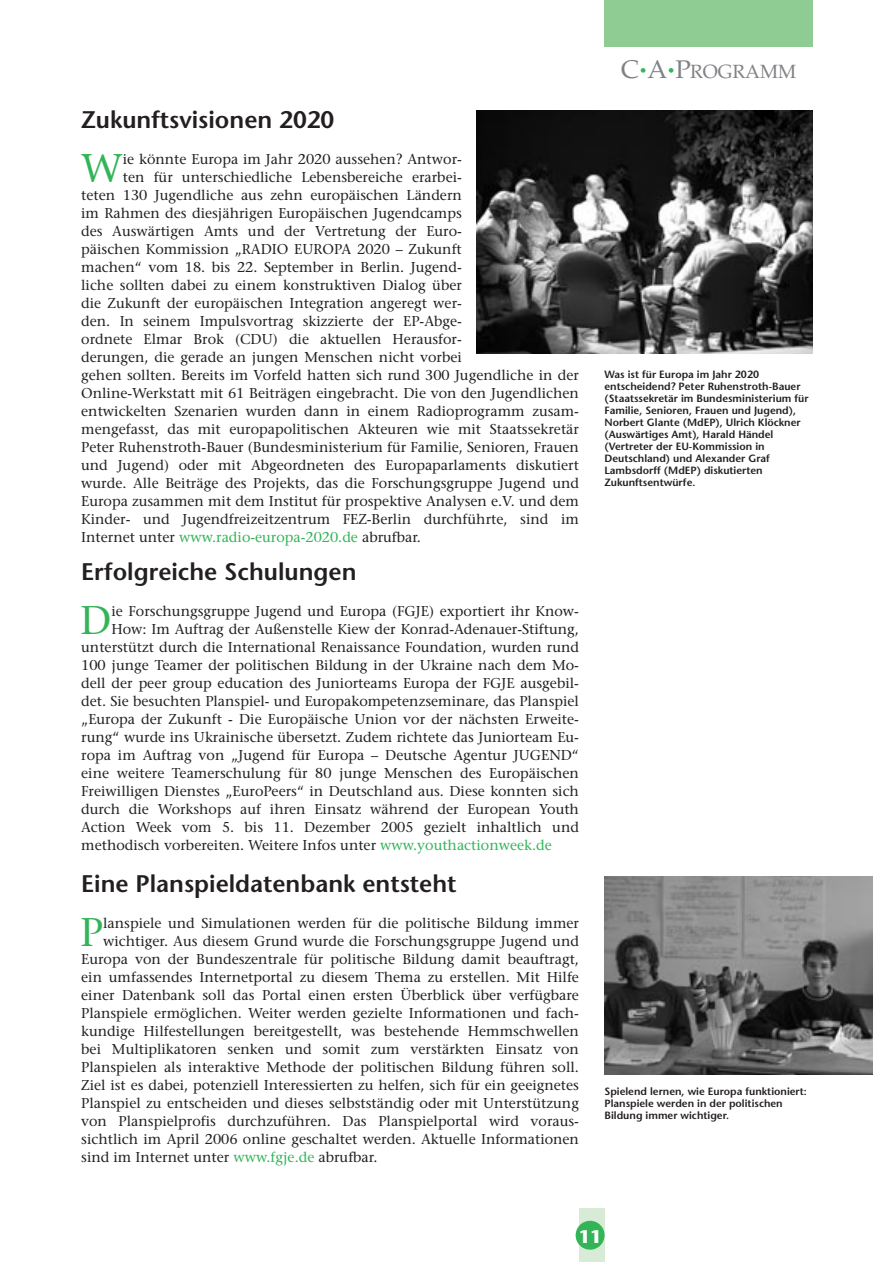
<style>
.page{position:relative;width:893px;height:1262px;background:#fff}
.page>*{position:absolute;margin:0;border:0;box-sizing:border-box;transform-origin:0 0}
.t1{font:39.9px "Stone Serif";color:#32b457}
.t2{font:600 24px "Stone Sans";color:#231f20}
.t3{font:19.2px "Palatino";color:#808285}
.t4{font:700 18px "Stone Sans";color:#fff}
.t5{font:14.25px "Stone Serif";color:#231f20}
.t6{font:14.25px "Stone Serif";color:#32b457}
.t7{font:600 10.5px/12px "Stone Sans";color:#231f20}
.s1{color:#231f20}
.s2{color:#32b457}
.s3{font-size:25.5px}
</style>
<div class="page">
<div style="left:579px;top:1208px;width:25px;height:54px;background:#d7ebd7"></div>
<div style="left:604px;top:0;width:209px;height:47px;background:#8ecc94"></div>
<img style="left:477px;top:111px;width:336px;height:242px">
<div style="left:575px;top:1220px;width:29px;height:29px;background:#32b457;border-radius:50%"></div>
<img style="left:604px;top:876px;width:268px;height:198px">
<h2 class="t2" style="left:81px;top:111px;width:254px">Zukunftsvisionen 2020</h2>
<h1 class="t1" style="left:81px;top:153px;width:44px">W</h1>
<p class="t5" style="left:123px;top:154px;width:340px">ie könnte Europa im Jahr 2020 aussehen? Antwor-</p>
<p class="t5" style="left:123px;top:172px;width:340px">ten für unterschiedliche Lebensbereiche erarbei-</p>
<p class="t5" style="left:81px;top:190px;width:382px">teten 130 Jugendliche aus zehn europäischen Ländern</p>
<p class="t5" style="left:81px;top:208px;width:382px">im Rahmen des diesjährigen Europäischen Jugendcamps</p>
<p class="t5" style="left:81px;top:226px;width:382px">des Auswärtigen Amts und der Vertretung der Euro-</p>
<p class="t5" style="left:81px;top:244px;width:382px">päischen Kommission „RADIO EUROPA 2020 – Zukunft</p>
<p class="t5" style="left:81px;top:262px;width:382px">machen“ vom 18. bis 22. September in Berlin. Jugend-</p>
<p class="t5" style="left:81px;top:280px;width:382px">liche sollten dabei zu einem konstruktiven Dialog über</p>
<p class="t5" style="left:81px;top:298px;width:382px">die Zukunft der europäischen Integration angeregt wer-</p>
<p class="t5" style="left:81px;top:316px;width:382px">den. In seinem Impulsvortrag skizzierte der EP-Abge-</p>
<p class="t5" style="left:81px;top:334px;width:382px">ordnete Elmar Brok (CDU) die aktuellen Herausfor-</p>
<p class="t5" style="left:81px;top:352px;width:382px">derungen, die gerade an jungen Menschen nicht vorbei</p>
<p class="t5" style="left:81px;top:370px;width:499px">gehen sollten. Bereits im Vorfeld hatten sich rund 300 Jugendliche in der</p>
<p class="t5" style="left:81px;top:388px;width:499px">Online-Werkstatt mit 61 Beiträgen eingebracht. Die von den Jugendlichen</p>
<p class="t5" style="left:81px;top:406px;width:499px">entwickelten Szenarien wurden dann in einem Radioprogramm zusam-</p>
<p class="t5" style="left:81px;top:424px;width:499px">mengefasst, das mit europapolitischen Akteuren wie mit Staatssekretär</p>
<p class="t5" style="left:81px;top:442px;width:499px">Peter Ruhenstroth-Bauer (Bundesministerium für Familie, Senioren, Frauen</p>
<p class="t5" style="left:81px;top:460px;width:499px">und Jugend) oder mit Abgeordneten des Europaparlaments diskutiert</p>
<p class="t5" style="left:81px;top:478px;width:499px">wurde. Alle Beiträge des Projekts, das die Forschungsgruppe Jugend und</p>
<p class="t5" style="left:81px;top:496px;width:499px">Europa zusammen mit dem Institut für prospektive Analysen e.V. und dem</p>
<p class="t5" style="left:81px;top:514px;width:499px">Kinder- und Jugendfreizeitzentrum FEZ-Berlin durchführte, sind im</p>
<p class="t6" style="left:81px;top:532px;width:341px"><span class="s1">Internet unter</span> www.radio-europa-2020.de <span class="s1">abrufbar.</span></p>
<h2 class="t2" style="left:81px;top:562px;width:277px">Erfolgreiche Schulungen</h2>
<h1 class="t1" style="left:80px;top:604px;width:33px">D</h1>
<p class="t5" style="left:111px;top:605px;width:469px">ie Forschungsgruppe Jugend und Europa (FGJE) exportiert ihr Know-</p>
<p class="t5" style="left:111px;top:623px;width:469px">How: Im Auftrag der Außenstelle Kiew der Konrad-Adenauer-Stiftung,</p>
<p class="t5" style="left:81px;top:641px;width:499px">unterstützt durch die International Renaissance Foundation, wurden rund</p>
<p class="t5" style="left:81px;top:659px;width:499px">100 junge Teamer der politischen Bildung in der Ukraine nach dem Mo-</p>
<p class="t5" style="left:81px;top:677px;width:499px">dell der peer group education des Juniorteams Europa der FGJE ausgebil-</p>
<p class="t5" style="left:81px;top:695px;width:499px">det. Sie besuchten Planspiel- und Europakompetenzseminare, das Planspiel</p>
<p class="t5" style="left:81px;top:713px;width:499px">„Europa der Zukunft - Die Europäische Union vor der nächsten Erweite-</p>
<p class="t5" style="left:81px;top:731px;width:499px">rung“ wurde ins Ukrainische übersetzt. Zudem richtete das Juniorteam Eu-</p>
<p class="t5" style="left:81px;top:749px;width:499px">ropa im Auftrag von „Jugend für Europa – Deutsche Agentur JUGEND“</p>
<p class="t5" style="left:81px;top:767px;width:499px">eine weitere Teamerschulung für 80 junge Menschen des Europäischen</p>
<p class="t5" style="left:81px;top:785px;width:499px">Freiwilligen Dienstes „EuroPeers“ in Deutschland aus. Diese konnten sich</p>
<p class="t5" style="left:81px;top:803px;width:499px">durch die Workshops auf ihren Einsatz während der European Youth</p>
<p class="t5" style="left:81px;top:821px;width:499px">Action Week vom 5. bis 11. Dezember 2005 gezielt inhaltlich und</p>
<p class="t5" style="left:81px;top:839px;width:472px">methodisch vorbereiten. Weitere Infos unter <span class="s2">www.youthactionweek.de</span></p>
<h2 class="t2" style="left:81px;top:874px;width:377px">Eine Planspieldatenbank entsteht</h2>
<h1 class="t1" style="left:80px;top:916px;width:24px">P</h1>
<p class="t5" style="left:103px;top:917px;width:477px">lanspiele und Simulationen werden für die politische Bildung immer</p>
<p class="t5" style="left:103px;top:935px;width:477px">wichtiger. Aus diesem Grund wurde die Forschungsgruppe Jugend und</p>
<p class="t5" style="left:81px;top:953px;width:499px">Europa von der Bundeszentrale für politische Bildung damit beauftragt,</p>
<p class="t5" style="left:81px;top:971px;width:499px">ein umfassendes Internetportal zu diesem Thema zu erstellen. Mit Hilfe</p>
<p class="t5" style="left:81px;top:989px;width:499px">einer Datenbank soll das Portal einen ersten Überblick über verfügbare</p>
<p class="t5" style="left:81px;top:1007px;width:499px">Planspiele ermöglichen. Weiter werden gezielte Informationen und fach-</p>
<p class="t5" style="left:81px;top:1025px;width:499px">kundige Hilfestellungen bereitgestellt, was bestehende Hemmschwellen</p>
<p class="t5" style="left:81px;top:1043px;width:499px">bei Multiplikatoren senken und somit zum verstärkten Einsatz von</p>
<p class="t5" style="left:81px;top:1061px;width:499px">Planspielen als interaktive Methode der politischen Bildung führen soll.</p>
<p class="t5" style="left:81px;top:1079px;width:499px">Ziel ist es dabei, potenziell Interessierten zu helfen, sich für ein geeignetes</p>
<p class="t5" style="left:81px;top:1097px;width:499px">Planspiel zu entscheiden und dieses selbstständig oder mit Unterstützung</p>
<p class="t5" style="left:81px;top:1115px;width:499px">von Planspielprofis durchzuführen. Das Planspielportal wird voraus-</p>
<p class="t5" style="left:81px;top:1133px;width:499px">sichtlich im April 2006 online geschaltet werden. Aktuelle Informationen</p>
<p class="t5" style="left:81px;top:1151px;width:298px">sind im Internet unter <span class="s2">www.fgje.de</span> abrufbar.</p>
<h3 class="t3" style="left:621px;top:64px;width:177px"><span class="s3">C</span><sup>•</sup><span class="s3">A</span><sup>•</sup><span class="s3">P</span>ROGRAMM</h3>
<p class="t7" style="left:604px;top:369px;width:205px">Was ist für Europa im Jahr 2020 entscheidend? Peter Ruhenstroth-Bauer (Staatssekretär im Bundesministerium für Familie, Senioren, Frauen und Jugend), Norbert Glante (MdEP), Ulrich Klöckner (Auswärtiges Amt), Harald Händel (Vertreter der EU-Kommission in Deutschland) und Alexander Graf Lambsdorff (MdEP) diskutierten Zukunftsentwürfe.</p>
<p class="t7" style="left:604px;top:1086px;width:204px">Spielend lernen, wie Europa funktioniert:<br>Planspiele werden in der politischen<br>Bildung immer wichtiger.</p>
<p class="t4" style="left:578px;top:1229px;width:24px">11</p>
</div>
